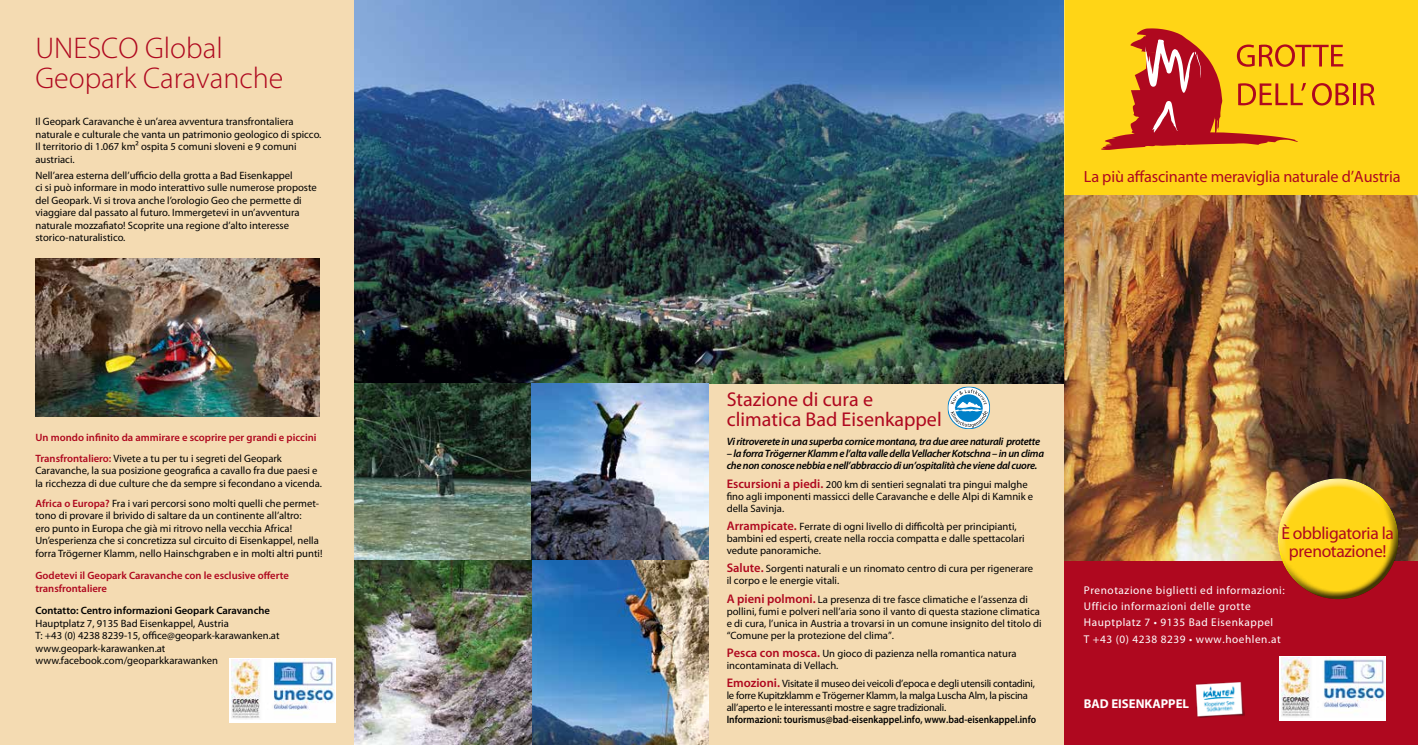
<style>
.page{position:relative;width:1418px;height:745px;background:#fff}
.page>*{position:absolute;margin:0;border:0;box-sizing:border-box;transform-origin:0 0}
.t1{font:300 30px/30px "Myriad Pro";color:#af081f}
.t2{font:20px/20px "Myriad Pro";color:#af081f}
.t3{font:17.5px/18.8px "Myriad Pro";letter-spacing:-.02em;color:#af081f;text-align:center}
.t4{font:16.25px "Myriad Pro";letter-spacing:-.01em;color:#af081f}
.t5{font:700 12.75px "Myriad Pro";color:#fff}
.t6{font:11.25px/16.2px "Myriad Pro";letter-spacing:.05em;color:#fff}
.t7{font:10.62px/12.5px "Myriad Pro";color:#000}
.t8{font:italic 600 10.62px/11.9px "Myriad Pro";letter-spacing:-.03em;color:#000}
.t9{font:10.62px/11.9px "Myriad Pro";letter-spacing:-.025em;color:#000}
.t10{font:600 10.62px/20px "Myriad Pro";color:#af081f}
.t11{font:600 10.62px "Myriad Pro";color:#000;scale:.9 1}
.t12{font:600 10.62px "Myriad Pro";color:#000}
.s1{font-weight:400;color:#000}
.s2{font-weight:600;color:#af081f}
.s3{font-weight:600;font-size:12.5px;color:#af081f}
</style>
<div class="page">
<div style="left:1063px;top:0;width:354px;height:195px;background:#ffd516"></div>
<div style="left:1063px;top:519px;width:354px;height:225px;background:#af081f"></div>
<img style="left:1063px;top:195px;width:354px;height:365px">
<img style="left:1195px;top:682px;width:49px;height:35px">
<hr style="left:1352px;top:83px;width:3px;height:22px;background:#af081f">
<svg style="left:1360px;top:83px;width:14px;height:22px"></svg>
<svg style="left:1100px;top:28px;width:249px;height:122px;background:#e49220"></svg>
<div style="left:1275px;top:478px;width:121px;height:94px;background:#fff;opacity:.75"></div>
<div style="left:1278px;top:496px;width:121px;height:103px;background:#000;opacity:.75"></div>
<div style="left:0;top:0;width:1063px;height:744px;background:#f4dbb2"></div>
<img style="left:354px;top:0;width:709px;height:383px">
<svg style="left:947px;top:386px;width:43px;height:43px"></svg>
<img style="left:354px;top:383px;width:177px;height:177px">
<img style="left:531px;top:383px;width:178px;height:177px">
<img style="left:531px;top:560px;width:178px;height:184px">
<img style="left:354px;top:560px;width:177px;height:184px">
<img style="left:35px;top:259px;width:284px;height:157px">
<div style="left:229px;top:657px;width:106px;height:65px;background:#fff"></div>
<img style="left:231px;top:659px;width:104px;height:60px">
<div style="left:1279px;top:656px;width:106px;height:64px;background:#fff"></div>
<img style="left:1281px;top:657px;width:103px;height:60px">
<h1 class="t1" style="left:35px;top:33px;width:249px">UNESCO Global<br>Geopark Caravanche</h1>
<p class="t7" style="left:35px;top:115px;width:287px">Il Geopark Caravanche è un’area avventura transfrontaliera naturale e culturale che vanta un patrimonio geologico di spicco.<br>Il territorio di 1.067 km² ospita 5 comuni sloveni e 9 comuni austriaci.</p>
<p class="t7" style="left:35px;top:169px;width:283px">Nell’area esterna dell’ufficio della grotta a Bad Eisenkappel<br>ci si può informare in modo interattivo sulle numerose proposte del Geopark. Vi si trova anche l’orologio Geo che permette di viaggiare dal passato al futuro. Immergetevi in un’avventura naturale mozzafiato! Scoprite una regione d’alto interesse storico-naturalistico.</p>
<p class="t10" style="left:35px;top:428px;width:282px">Un mondo infinito da ammirare e scoprire per grandi e piccini<br>Transfrontaliero: <span class="s1">Vivete a tu per tu i segreti del Geopark</span></p>
<p class="t7" style="left:35px;top:464px;width:288px">Caravanche, la sua posizione geografica a cavallo fra due paesi e la ricchezza di due culture che da sempre si fecondano a vicenda.</p>
<p class="t7" style="left:35px;top:496px;width:288px"><span class="s2">Africa o Europa?</span> Fra i vari percorsi sono molti quelli che permet&shy;tono di provare il brivido di saltare da un continente all’altro:<br>ero punto in Europa che già mi ritrovo nella vecchia Africa!<br>Un’esperienza che si concretizza sul circuito di Eisenkappel, nella forra Trögerner Klamm, nello Hainschgraben e in molti altri punti!</p>
<p class="t10" style="left:35px;top:569px;width:255px;line-height:12.5px">Godetevi il Geopark Caravanche con le esclusive offerte transfrontaliere</p>
<p class="t12" style="left:35px;top:604px;width:236px">Contatto: Centro informazioni Geopark Caravanche</p>
<p class="t7" style="left:35px;top:616px;width:245px">Hauptplatz 7, 9135 Bad Eisenkappel, Austria<br>T: +43 (0) 4238 8239-15, office@geopark-karawanken.at www.geopark-karawanken.at www.facebook.com/geoparkkarawanken</p>
<h3 class="t4" style="left:1083px;top:168px;width:318px">La più affascinante meraviglia naturale d’Austria</h3>
<h2 class="t2" style="left:726px;top:389px;width:216px">Stazione di cura e climatica Bad Eisenkappel</h2>
<p class="t8" style="left:726px;top:435px;width:315px">Vi ritroverete in una superba cornice montana, tra due aree naturali protette</p>
<p class="t8" style="left:726px;top:447px;width:319px">– la forra Trögerner Klamm e l’alta valle della Vellacher Kotschna – in un clima che non conosce nebbia e nell’abbraccio di un’ospitalità che viene dal cuore.</p>
<p class="t7" style="left:726px;top:478px;width:308px;line-height:11.9px"><span class="s3">Escursioni a piedi.</span> 200 km di sentieri segnalati tra pingui malghe fino agli imponenti massicci delle Caravanche e delle Alpi di Kamnik e della Savinja.</p>
<p class="t7" style="left:726px;top:520px;width:299px;line-height:11.9px"><span class="s3">Arrampicate.</span> Ferrate di ogni livello di difficoltà per principianti, bambini ed esperti, create nella roccia compatta e dalle spettacolari vedute panoramiche.</p>
<p class="t7" style="left:726px;top:562px;width:308px;line-height:11.9px"><span class="s3">Salute.</span> Sorgenti naturali e un rinomato centro di cura per rigenerare il corpo e le energie vitali.</p>
<p class="t7" style="left:726px;top:593px;width:316px;line-height:11.9px"><span class="s3">A pieni polmoni.</span> La presenza di tre fasce climatiche e l’assenza di pollini, fumi e polveri nell’aria sono il vanto di questa stazione climatica e di cura, l’unica in Austria a trovarsi in un comune insignito del titolo di “Comune per la protezione del clima”.</p>
<p class="t7" style="left:726px;top:647px;width:291px;line-height:11.9px"><span class="s3">Pesca con mosca.</span> Un gioco di pazienza nella romantica natura incontaminata di Vellach.</p>
<p class="t9" style="left:726px;top:677px;width:310px"><span class="s3">Emozioni.</span> Visitate il museo dei veicoli d’epoca e degli utensili contadini, le forre Kupitzklamm e Trögerner Klamm, la malga Luscha Alm, la piscina all’aperto e le interessanti mostre e sagre tradizionali.</p>
<p class="t11" style="left:726px;top:713px;width:345px">Informazioni: tourismus@bad-eisenkappel.info, www.bad-eisenkappel.info</p>
<h3 class="t3" style="left:1281px;top:523px;width:114px">È obbligatoria la prenotazione!</h3>
<p class="t6" style="left:1083px;top:581px;width:202px">Prenotazione biglietti ed informazioni:<br>Ufficio informazioni delle grotte Hauptplatz 7 • 9135 Bad Eisenkappel<br>T +43 (0) 4238 8239 • www.hoehlen.at</p>
<p class="t5" style="left:1083px;top:696px;width:107px">BAD EISENKAPPEL</p>
</div>
